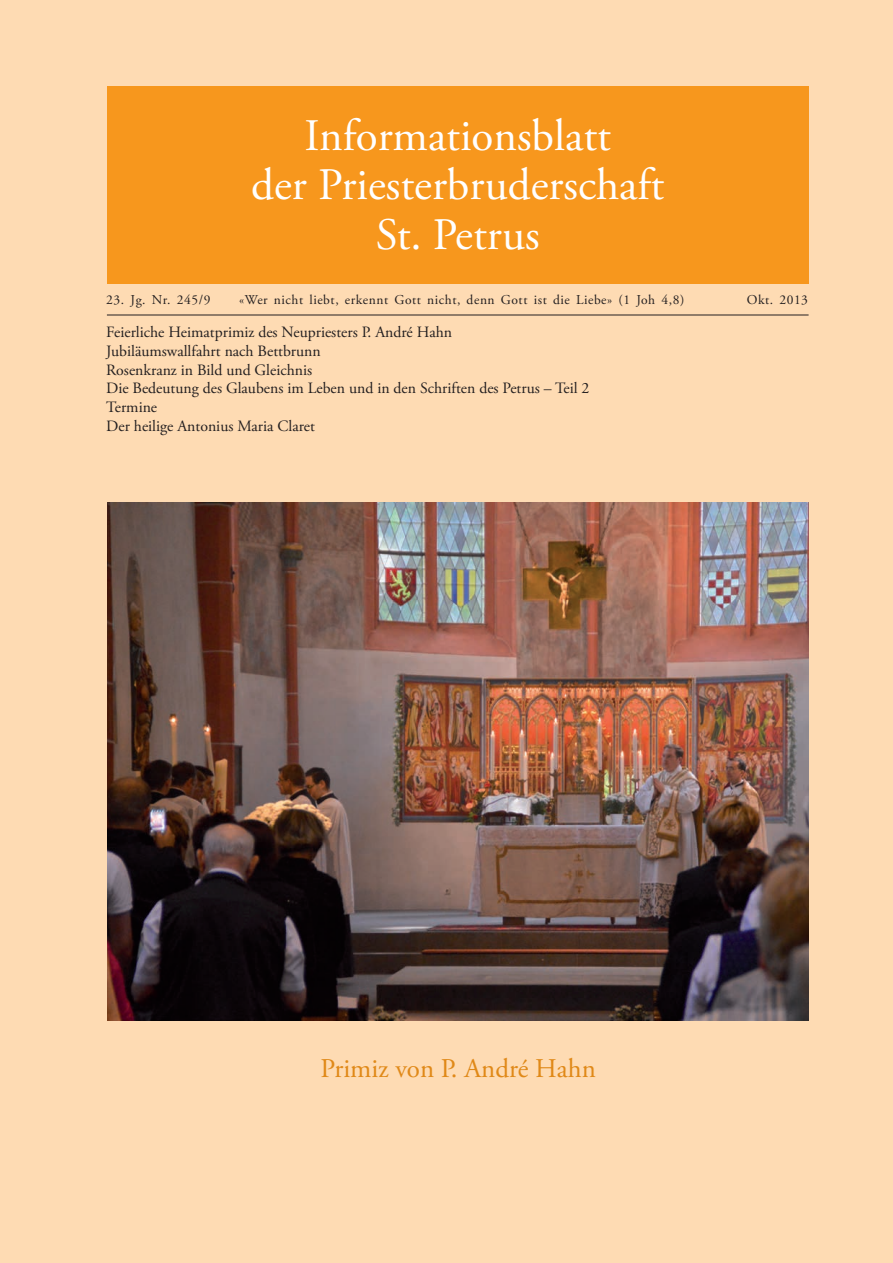
<style>
.page{position:relative;width:893px;height:1263px;background:#fedbb3}
.page>*{position:absolute;margin:0;border:0;box-sizing:border-box;transform-origin:0 0}
.t1{font:45px/49.5px "Adobe Garamond Pro";color:#fff;text-align:center}
.t2{font:27px "Adobe Garamond Pro";color:#e08918}
.t3{font:15.75px/18.9px "Adobe Garamond Pro";color:#231f20}
.t4{font:13.5px "Adobe Garamond Pro";letter-spacing:.04em;color:#231f20}
</style>
<div class="page">
<div style="left:107px;top:86px;width:702px;height:197px;background:#f7971d"></div>
<hr style="left:107px;top:315px;width:702px;height:1px;background:#231f20">
<img style="left:107px;top:502px;width:702px;height:519px">
<h1 class="t1" style="left:251px;top:113px;width:414px">Informationsblatt<br>der Priesterbruderschaft<br>St. Petrus</h1>
<p class="t4" style="left:106px;top:292px;width:106px">23. Jg. Nr. 245/9</p>
<p class="t4" style="left:239px;top:292px;width:447px">«Wer nicht liebt, erkennt Gott nicht, denn Gott ist die Liebe» (1 Joh 4,8)</p>
<p class="t4" style="left:747px;top:292px;width:63px">Okt. 2013</p>
<p class="t3" style="left:106px;top:323px;width:485px">Feierliche Heimatprimiz des Neupriesters P. André Hahn<br>Jubiläumswallfahrt nach Bettbrunn<br>Rosenkranz in Bild und Gleichnis<br>Die Bedeutung des Glaubens im Leben und in den Schriften des Petrus – Teil 2<br>Termine<br>Der heilige Antonius Maria Claret</p>
<h2 class="t2" style="left:320px;top:1053px;width:277px">Primiz von P. André Hahn</h2>
</div>
